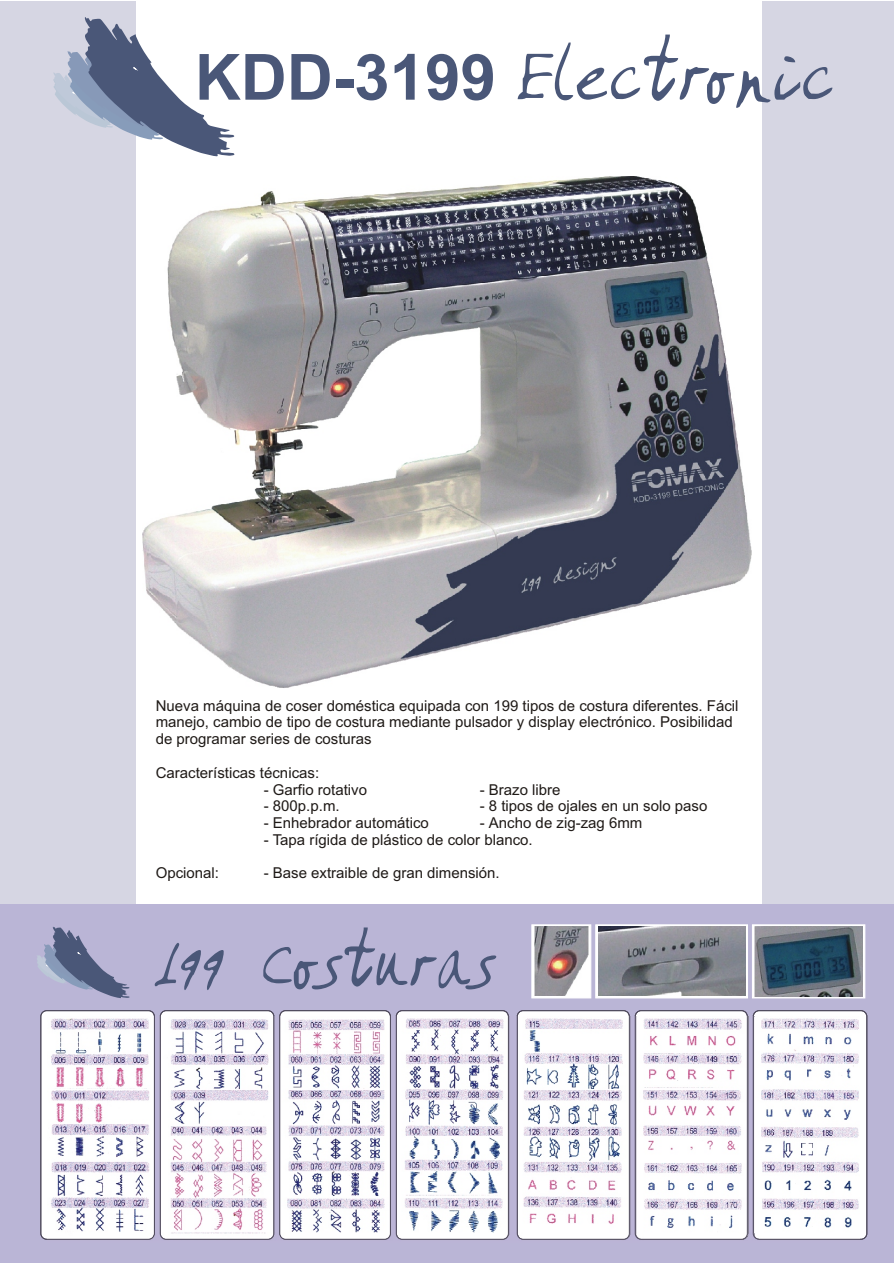
<style>
.page{position:relative;width:894px;height:1263px;background:#fff}
.page>*{position:absolute;margin:0;border:0;box-sizing:border-box;transform-origin:0 0}
.t1{font:82.35px "Amano";color:#4a5778}
.t2{font:73.35px "Amano";color:#4a5778}
.t3{font:15px/16.8px "Arial";color:#1f1a17}
.s1{font-family:"Arial";font-weight:700;font-size:63.75px}
</style>
<div class="page">
<div style="left:0;top:1px;width:136px;height:911px;background:#d6d6e3"></div>
<div style="left:762px;top:1px;width:132px;height:911px;background:#d6d6e3"></div>
<div style="left:0;top:904px;width:894px;height:359px;background:#bab5d6"></div>
<svg style="left:532px;top:925px;width:59px;height:73px"></svg>
<svg style="left:596px;top:925px;width:152px;height:73px"></svg>
<div style="left:752px;top:925px;width:113px;height:73px;background:#929298;border:1px solid #fff"></div>
<img style="left:754px;top:926px;width:108px;height:70px">
<img style="left:598px;top:927px;width:147px;height:68px">
<img style="left:534px;top:927px;width:54px;height:69px">
<div style="left:41px;top:1010px;width:114px;height:229px;background:#fff;border:1px solid #4f4a5c;border-radius:6px"></div>
<div style="left:160px;top:1010px;width:114px;height:229px;background:#fff;border:1px solid #4f4a5c;border-radius:6px"></div>
<div style="left:280px;top:1010px;width:111px;height:229px;background:#fff;border:1px solid #4f4a5c;border-radius:6px"></div>
<div style="left:396px;top:1010px;width:113px;height:229px;background:#fff;border:1px solid #4f4a5c;border-radius:6px"></div>
<div style="left:517px;top:1010px;width:113px;height:229px;background:#fff;border:1px solid #4f4a5c;border-radius:6px"></div>
<div style="left:635px;top:1010px;width:113px;height:229px;background:#fff;border:1px solid #4f4a5c;border-radius:6px"></div>
<div style="left:753px;top:1010px;width:114px;height:229px;background:#fff;border:1px solid #4f4a5c;border-radius:6px"></div>
<img style="left:47px;top:1017px;width:812px;height:223px">
<div style="left:41px;top:1010px;width:114px;height:229px;border:1px solid #4f4a5c;border-radius:6px"></div>
<div style="left:160px;top:1010px;width:114px;height:229px;border:1px solid #4f4a5c;border-radius:6px"></div>
<div style="left:280px;top:1010px;width:111px;height:229px;border:1px solid #4f4a5c;border-radius:6px"></div>
<div style="left:396px;top:1010px;width:113px;height:229px;border:1px solid #4f4a5c;border-radius:6px"></div>
<div style="left:517px;top:1010px;width:113px;height:229px;border:1px solid #4f4a5c;border-radius:6px"></div>
<div style="left:635px;top:1010px;width:113px;height:229px;border:1px solid #4f4a5c;border-radius:6px"></div>
<div style="left:753px;top:1010px;width:114px;height:229px;border:1px solid #4f4a5c;border-radius:6px"></div>
<img style="left:142px;top:177px;width:610px;height:511px">
<svg style="left:53px;top:17px;width:182px;height:140px"></svg>
<svg style="left:37px;top:927px;width:93px;height:71px"></svg>
<h1 class="t1" style="left:195px;top:38px;width:639px"><span class="s1">KDD-3199</span> Electronic</h1>
<p class="t3" style="left:156px;top:698px;width:584px">Nueva máquina de coser doméstica equipada con 199 tipos de costura diferentes. Fácil manejo, cambio de tipo de costura mediante pulsador y display electrónico. Posibilidad de programar series de costuras</p>
<p class="t3" style="left:156px;top:765px;width:165px">Características técnicas:</p>
<p class="t3" style="left:264px;top:782px;width:105px">- Garfio rotativo</p>
<p class="t3" style="left:480px;top:782px;width:82px">- Brazo libre</p>
<p class="t3" style="left:264px;top:799px;width:77px">- 800p.p.m.</p>
<p class="t3" style="left:480px;top:799px;width:229px">- 8 tipos de ojales en un solo paso</p>
<p class="t3" style="left:264px;top:816px;width:167px">- Enhebrador automático</p>
<p class="t3" style="left:480px;top:816px;width:164px">- Ancho de zig-zag 6mm</p>
<p class="t3" style="left:264px;top:833px;width:271px">- Tapa rígida de plástico de color blanco.</p>
<p class="t3" style="left:156px;top:866px;width:65px">Opcional:</p>
<p class="t3" style="left:264px;top:866px;width:237px">- Base extraible de gran dimensión.</p>
<h2 class="t2" style="left:151px;top:931px;width:345px">199 Costuras</h2>
</div>
